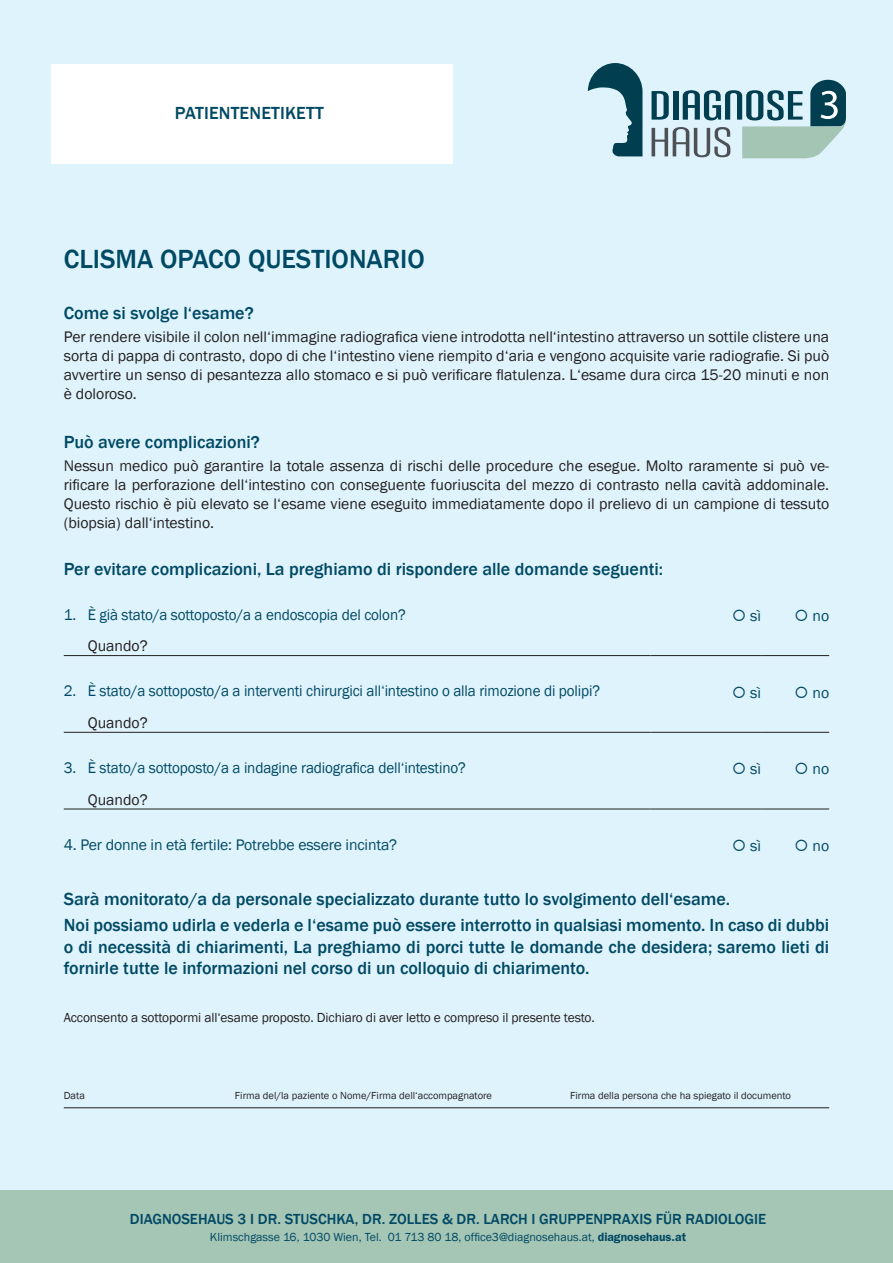
<style>
.page{position:relative;width:893px;height:1263px;background:#dff3fc}
.page>*{position:absolute;margin:0;border:0;box-sizing:border-box;transform-origin:0 0}
.t1{font:500 27px "Franklin Gothic";color:#004964}
.t2{font:500 18px/25.8px "Franklin Gothic";color:#004964}
.t3{font:15.75px/18.9px "Franklin Gothic";color:#231f20;text-align:justify}
.t4{font:15.75px "Franklin Gothic";letter-spacing:-.01em;color:#004964;scale:.96 1}
.t5{font:15.75px "Franklin Gothic";letter-spacing:-.01em;color:#004964}
.t6{font:500 15px "Franklin Gothic";color:#004964}
.t7{font:13.5px "Franklin Gothic";letter-spacing:-.01em;color:#231f20}
.t8{font:12px "Franklin Gothic";color:#004964}
.t9{font:10.5px "Franklin Gothic";color:#231f20}
.s1{font-family:"ITC Franklin Gothic Std";font-weight:600}
</style>
<div class="page">
<div style="left:0;top:1191px;width:893px;height:72px;background:#a5c5b5"></div>
<svg style="left:588px;top:63px;width:54px;height:93px"></svg>
<svg style="left:652px;top:80px;width:194px;height:78px"></svg>
<div style="left:51px;top:64px;width:402px;height:99px;background:#fff"></div>
<hr style="left:64px;top:655px;width:587px;height:1px;background:#231f20">
<hr style="left:651px;top:655px;width:110px;height:1px;background:#231f20">
<hr style="left:761px;top:655px;width:68px;height:1px;background:#231f20">
<hr style="left:64px;top:732px;width:587px;height:1px;background:#231f20">
<hr style="left:651px;top:732px;width:110px;height:1px;background:#231f20">
<hr style="left:761px;top:732px;width:68px;height:1px;background:#231f20">
<hr style="left:64px;top:809px;width:587px;height:1px;background:#231f20">
<hr style="left:651px;top:809px;width:110px;height:1px;background:#231f20">
<hr style="left:761px;top:809px;width:68px;height:1px;background:#231f20">
<hr style="left:64px;top:1107px;width:171px;height:1px;background:#231f20">
<hr style="left:235px;top:1107px;width:297px;height:1px;background:#231f20">
<hr style="left:532px;top:1107px;width:297px;height:1px;background:#231f20">
<p class="t2" style="left:175px;top:100px;width:150px">PATIENTENETIKETT</p>
<h1 class="t1" style="left:64px;top:242px;width:362px">CLISMA OPACO QUESTIONARIO</h1>
<p class="t2" style="left:64px;top:300px;width:191px">Come si svolge l‘esame?</p>
<p class="t3" style="left:64px;top:328px;width:767px">Per rendere visibile il colon nell‘immagine radiografica viene introdotta nell‘intestino attraverso un sottile clistere una sorta di pappa di contrasto, dopo di che l‘intestino viene riempito d‘aria e vengono acquisite varie radiografie. Si può avvertire un senso di pesantezza allo stomaco e si può verificare flatulenza. L‘esame dura circa 15-20 minuti e non è doloroso.</p>
<p class="t2" style="left:64px;top:429px;width:198px">Può avere complicazioni?</p>
<p class="t3" style="left:64px;top:457px;width:767px">Nessun medico può garantire la totale assenza di rischi delle procedure che esegue. Molto raramente si può ve&shy;rificare la perforazione dell‘intestino con conseguente fuoriuscita del mezzo di contrasto nella cavità addominale.<br>Questo rischio è più elevato se l‘esame viene eseguito immediatamente dopo il prelievo di un campione di tessuto (biopsia) dall‘intestino.</p>
<p class="t2" style="left:64px;top:556px;width:601px">Per evitare complicazioni, La preghiamo di rispondere alle domande seguenti:</p>
<p class="t4" style="left:64px;top:605px;width:358px">1. È già stato/a sottoposto/a a endoscopia del colon?</p>
<p class="t3" style="left:88px;top:637px;width:61px">Quando?</p>
<p class="t5" style="left:732px;top:606px;width:30px">○ sì</p>
<p class="t5" style="left:794px;top:606px;width:36px">○ no</p>
<p class="t4" style="left:64px;top:681px;width:560px">2. È stato/a sottoposto/a a interventi chirurgici all‘intestino o alla rimozione di polipi?</p>
<p class="t3" style="left:88px;top:714px;width:61px">Quando?</p>
<p class="t4" style="left:64px;top:758px;width:420px">3. È stato/a sottoposto/a a indagine radiografica dell‘intestino?</p>
<p class="t3" style="left:88px;top:790px;width:61px">Quando?</p>
<p class="t5" style="left:732px;top:682px;width:30px">○ sì</p>
<p class="t5" style="left:794px;top:682px;width:36px">○ no</p>
<p class="t5" style="left:732px;top:759px;width:30px">○ sì</p>
<p class="t5" style="left:794px;top:759px;width:36px">○ no</p>
<p class="t5" style="left:64px;top:835px;width:335px">4. Per donne in età fertile: Potrebbe essere incinta?</p>
<p class="t5" style="left:732px;top:836px;width:30px">○ sì</p>
<p class="t5" style="left:794px;top:836px;width:36px">○ no</p>
<p class="t2" style="left:64px;top:886px;width:767px">Sarà monitorato/a da personale specializzato durante tutto lo svolgimento dell‘esame.<br>Noi possiamo udirla e vederla e l‘esame può essere interrotto in qualsiasi momento. In caso di dubbi</p>
<p class="t2" style="left:64px;top:936px;width:767px;line-height:21.6px">o di necessità di chiarimenti, La preghiamo di porci tutte le domande che desidera; saremo lieti di fornirle tutte le informazioni nel corso di un colloquio di chiarimento.</p>
<p class="t7" style="left:64px;top:1009px;width:533px">Acconsento a sottopormi all‘esame proposto. Dichiaro di aver letto e compreso il presente testo.</p>
<p class="t9" style="left:64px;top:1089px;width:23px">Data</p>
<p class="t9" style="left:235px;top:1089px;width:259px">Firma del/la paziente o Nome/Firma dell‘accompagnatore</p>
<p class="t9" style="left:570px;top:1089px;width:222px">Firma della persona che ha spiegato il documento</p>
<p class="t6" style="left:130px;top:1210px;width:638px">DIAGNOSEHAUS 3 I DR. STUSCHKA, DR. ZOLLES &amp; DR. LARCH I GRUPPENPRAXIS FÜR RADIOLOGIE</p>
<p class="t8" style="left:210px;top:1229px;width:478px">Klimschgasse 16, 1030 Wien, Tel. 01 713 80 18, office3@diagnosehaus.at, <span class="s1">diagnosehaus.at</span></p>
</div>
